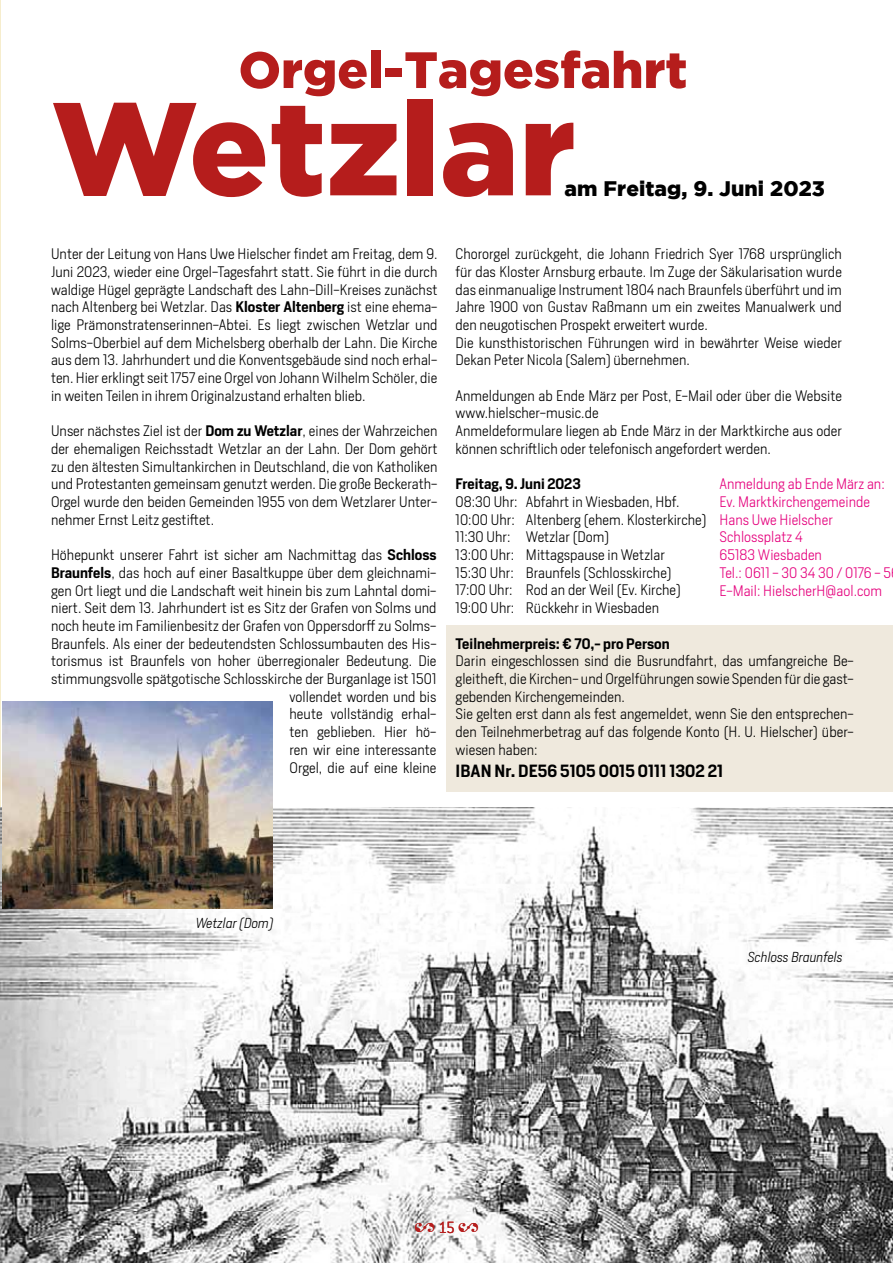
<style>
.page{position:relative;width:893px;height:1263px;background:#fff}
.page>*{position:absolute;margin:0;border:0;box-sizing:border-box;transform-origin:0 0}
.t1{font:900 132px "Gotham";color:#b51d1c}
.t2{font:900 51px "Gotham";color:#b51d1c}
.t3{font:900 21px "Gotham";letter-spacing:.005em;color:#000}
.t4{font:18px "Adobe Garamond Pro";color:#b51d1c}
.t5{font:600 16.5px "Heron Sans";color:#000}
.t6{font:300 14.25px/17.7px "Heron Sans";color:#000}
.t7{font:300 14.25px/17.7px "Heron Sans";color:#e5007d}
.t8{font:600 14.25px "Heron Sans";color:#000}
.t9{font:italic 300 13.5px "Heron Sans";color:#000}
.s1{font-weight:600}
.s2{font-family:"Conduit ITC Std";font-weight:300}
</style>
<div class="page">
<hr style="left:0;top:0;width:1px;height:830px;background:#d4a400">
<img style="left:0;top:808px;width:893px;height:455px">
<div style="left:446px;top:625px;width:447px;height:167px;background:#efe9dd"></div>
<img style="left:2px;top:701px;width:271px;height:208px">
<h2 class="t2" style="left:239px;top:40px;width:450px">Orgel-Tagesfahrt</h2>
<h1 class="t1" style="left:51px;top:72px;width:526px">Wetzlar</h1>
<h3 class="t3" style="left:565px;top:176px;width:262px">am Freitag, 9. Juni 2023</h3>
<p class="t6" style="left:51px;top:245px;width:388px;text-align:justify">Unter der Leitung von Hans Uwe Hielscher findet am Freitag, dem 9.<br>Juni 2023, wieder eine Orgel-Tagesfahrt statt. Sie führt in die durch waldige Hügel geprägte Landschaft des Lahn-Dill-Kreises zunächst nach Altenberg bei Wetzlar. Das <span class="s1">Kloster Altenberg</span> ist eine ehema&shy;lige Prämonstratenserinnen-Abtei. Es liegt zwischen Wetzlar und Solms-Oberbiel auf dem Michelsberg oberhalb der Lahn. Die Kirche aus dem 13. Jahrhundert und die Konventsgebäude sind noch erhal&shy;ten. Hier erklingt seit 1757 eine Orgel von Johann Wilhelm Schöler, die in weiten Teilen in ihrem Originalzustand erhalten blieb.</p>
<p class="t6" style="left:51px;top:422px;width:388px;text-align:justify">Unser nächstes Ziel ist der <span class="s1">Dom zu Wetzlar</span>, eines der Wahrzeichen der ehemaligen Reichsstadt Wetzlar an der Lahn. Der Dom gehört zu den ältesten Simultankirchen in Deutschland, die von Katholiken und Protestanten gemeinsam genutzt werden. Die große Beckerath-Orgel wurde den beiden Gemeinden 1955 von dem Wetzlarer Unter&shy;nehmer Ernst Leitz gestiftet.</p>
<p class="t6" style="left:51px;top:546px;width:387px;text-align:right">Höhepunkt unserer Fahrt ist sicher am Nachmittag das <span class="s1">Schloss Braunfels</span>, das hoch auf einer Basaltkuppe über dem gleichnami&shy;gen Ort liegt und die Landschaft weit hinein bis zum Lahntal domi&shy;niert. Seit dem 13. Jahrhundert ist es Sitz der Grafen von Solms und noch heute im Familienbesitz der Grafen von Oppersdorff zu Solms-Braunfels. Als einer der bedeutendsten Schlossumbauten des His&shy;torismus ist Braunfels von hoher überregionaler Bedeutung. Die stimmungsvolle spätgotische Schlosskirche der Burganlage ist 1501 vollendet worden und bis<br>heute vollständig erhal-<br>ten geblieben. Hier hö-<br>ren wir eine interessante<br>Orgel, die auf eine kleine</p>
<p class="t6" style="left:455px;top:245px;width:388px">Chororgel zurückgeht, die Johann Friedrich Syer 1768 ursprünglich für das Kloster Arnsburg erbaute. Im Zuge der Säkularisation wurde das einmanualige Instrument 1804 nach Braunfels überführt und im Jahre 1900 von Gustav Raßmann um ein zweites Manualwerk und den neugotischen Prospekt erweitert wurde.<br>Die kunsthistorischen Führungen wird in bewährter Weise wieder Dekan Peter Nicola (Salem) übernehmen.</p>
<p class="t6" style="left:455px;top:386px;width:388px">Anmeldungen ab Ende März per Post, E-Mail oder über die Website www.hielscher-music.de<br>Anmeldeformulare liegen ab Ende März in der Marktkirche aus oder können schriftlich oder telefonisch angefordert werden.</p>
<p class="t8" style="left:455px;top:475px;width:127px">Freitag, 9. Juni 2023</p>
<p class="t6" style="left:455px;top:493px;width:252px">08:30 Uhr: Abfahrt in Wiesbaden, Hbf.<br>10:00 Uhr: Altenberg (ehem. Klosterkirche)<br>11:30 Uhr: Wetzlar (Dom)<br>13:00 Uhr: Mittagspause in Wetzlar<br>15:30 Uhr: Braunfels (Schlosskirche)<br>17:00 Uhr: Rod an der Weil (Ev. Kirche)<br>19:00 Uhr: Rückkehr in Wiesbaden</p>
<p class="t7" style="left:719px;top:475px;width:173px">Anmeldung ab Ende März an:<br>Ev. Marktkirchengemeinde<br>Hans Uwe Hielscher<br>Schlossplatz 4<br>65183 Wiesbaden<br>Tel.: 0611 - 30 34 30 / 0176 - 5<br>E-Mail: HielscherH@aol.com</p>
<p class="t8" style="left:456px;top:634px;width:215px">Teilnehmerpreis: € 70,- pro Person</p>
<p class="t6" style="left:456px;top:652px;width:400px">Darin eingeschlossen sind die Busrundfahrt, das umfangreiche Be&shy;gleitheft, die Kirchen- und Orgelführungen sowie Spenden für die gast&shy;gebenden Kirchengemeinden.<br>Sie gelten erst dann als fest angemeldet, wenn Sie den entsprechen&shy;den Teilnehmerbetrag auf das folgende Konto (H. U. Hielscher) über&shy;wiesen haben:</p>
<p class="t5" style="left:456px;top:760px;width:269px">IBAN Nr. DE56 5105 0015 0111 1302 21</p>
<p class="t9" style="left:196px;top:915px;width:79px">Wetzlar (Dom)</p>
<p class="t9" style="left:748px;top:948px;width:97px">Schloss Braunfels</p>
<p class="t4" style="left:414px;top:1216px;width:66px">2 <span class="s2">15</span> 2</p>
</div>
